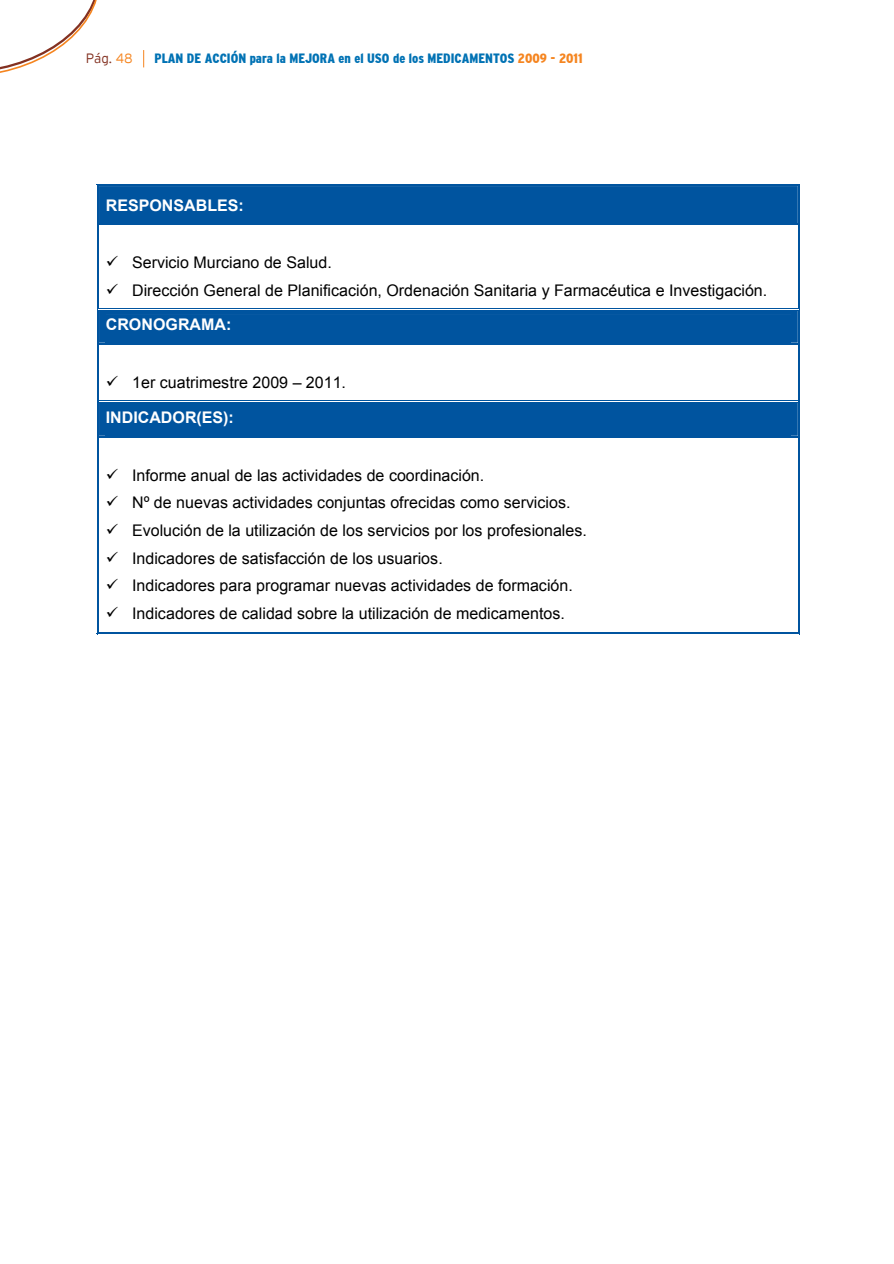
<style>
.page{position:relative;width:894px;height:1264px;background:#fff}
.page>*{position:absolute;margin:0;border:0;box-sizing:border-box;transform-origin:0 0}
.t1{font:16.05px/27.8px "Arial";color:#000}
.t2{font:700 16.05px "Arial";color:#fff}
.t3{font:900 condensed 13.5px "Interstate";color:#0072b4}
.t4{font:300 13.5px "Interstate";color:#833121}
.s1{color:#f58520}
</style>
<div class="page">
<svg style="left:0;top:0;width:144px;height:73px"></svg>
<div style="left:97px;top:184px;width:703px;height:42px;background:#00549f"></div>
<hr style="left:98px;top:225px;width:1px;height:83px;background:#00549f">
<hr style="left:97px;top:225px;width:1px;height:83px;background:#00549f">
<hr style="left:799px;top:225px;width:1px;height:83px;background:#00549f">
<hr style="left:797px;top:225px;width:1px;height:83px;background:#00549f">
<div style="left:97px;top:308px;width:703px;height:38px;background:#00549f"></div>
<hr style="left:98px;top:345px;width:1px;height:55px;background:#00549f">
<hr style="left:97px;top:345px;width:1px;height:55px;background:#00549f">
<hr style="left:799px;top:345px;width:1px;height:55px;background:#00549f">
<hr style="left:797px;top:345px;width:1px;height:55px;background:#00549f">
<div style="left:97px;top:400px;width:703px;height:39px;background:#00549f"></div>
<hr style="left:98px;top:438px;width:1px;height:194px;background:#00549f">
<hr style="left:97px;top:438px;width:1px;height:196px;background:#00549f">
<hr style="left:99px;top:633px;width:698px;height:1px;background:#00549f">
<hr style="left:99px;top:632px;width:698px;height:1px;background:#00549f">
<hr style="left:799px;top:438px;width:1px;height:194px;background:#00549f">
<hr style="left:797px;top:438px;width:1px;height:194px;background:#00549f">
<p class="t4" style="left:86px;top:51px;width:48px">Pág. <span class="s1">48</span></p>
<p class="t3" style="left:155px;top:51px;width:429px">PLAN DE ACCIÓN para la MEJORA en el USO de los MEDICAMENTOS <span class="s1">2009 - 2011</span></p>
<p class="t2" style="left:106px;top:194px;width:140px">RESPONSABLES:</p>
<p class="t1" style="left:132px;top:249px;width:636px">Servicio Murciano de Salud.<br>Dirección General de Planificación, Ordenación Sanitaria y Farmacéutica e Investigación.</p>
<p class="t2" style="left:106px;top:314px;width:127px">CRONOGRAMA:</p>
<p class="t1" style="left:132px;top:368px;width:215px">1er cuatrimestre 2009 – 2011.</p>
<p class="t2" style="left:106px;top:407px;width:130px">INDICADOR(ES):</p>
<p class="t1" style="left:132px;top:461px;width:456px">Informe anual de las actividades de coordinación.<br>Nº de nuevas actividades conjuntas ofrecidas como servicios.<br>Evolución de la utilización de los servicios por los profesionales.<br>Indicadores de satisfacción de los usuarios.<br>Indicadores para programar nuevas actividades de formación.<br>Indicadores de calidad sobre la utilización de medicamentos.</p>
</div>
